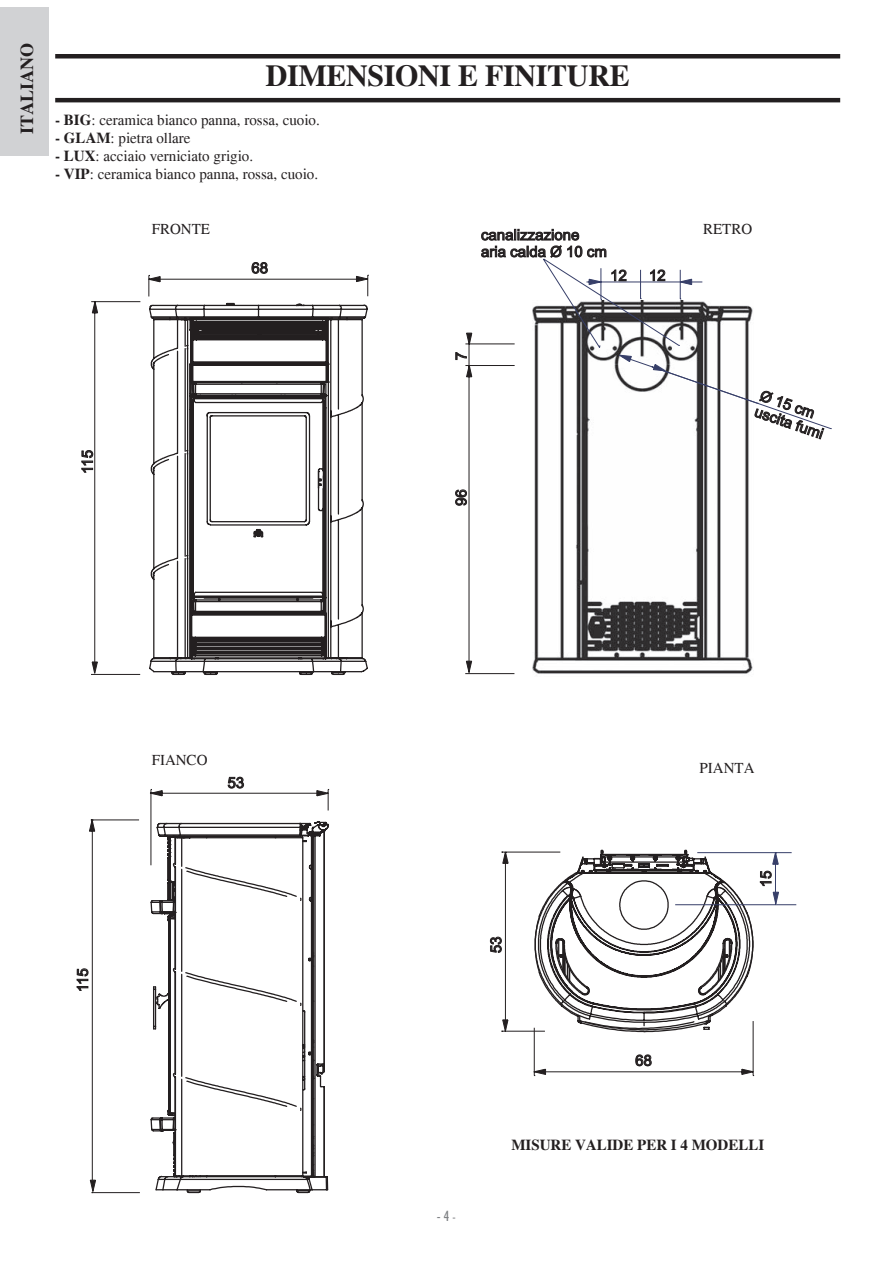
<style>
.page{position:relative;width:893px;height:1263px;background:#fff}
.page>*{position:absolute;margin:0;border:0;box-sizing:border-box;transform-origin:0 0}
.t1{font:700 30px "Times";letter-spacing:-.01em;color:#231f20}
.t2{font:700 18px "Times";color:#231f20}
.t3{font:15px "Times";color:#231f20}
.t4{font:15px/16.8px "Arial";color:#231f20}
.t5{font:700 15px "Times";color:#231f20}
.t6{font:500 condensed 14.25px "Futura BT";color:#808285}
.s1{font-weight:700}
.s2{font-size:12px}
</style>
<div class="page">
<div style="left:0;top:7px;width:48px;height:149px;background:#d1d2d4"></div>
<div style="left:55px;top:54px;width:785px;height:5px;background:#231f20"></div>
<hr style="left:55px;top:98px;width:785px;height:4px;background:#231f20">
<svg style="left:82px;top:301px;width:58px;height:374px"></svg>
<hr style="left:91px;top:674px;width:48px;height:1px;background:#231f20">
<svg style="left:148px;top:262px;width:220px;height:35px"></svg>
<svg style="left:149px;top:302px;width:219px;height:42px"></svg>
<svg style="left:149px;top:344px;width:219px;height:331px"></svg>
<svg style="left:455px;top:229px;width:376px;height:445px"></svg>
<svg style="left:150px;top:777px;width:179px;height:44px"></svg>
<svg style="left:77px;top:819px;width:62px;height:374px"></svg>
<hr style="left:92px;top:1192px;width:48px;height:1px;background:#231f20">
<svg style="left:150px;top:831px;width:178px;height:363px"></svg>
<svg style="left:172px;top:824px;width:143px;height:368px"></svg>
<svg style="left:490px;top:849px;width:264px;height:227px"></svg>
<hr style="left:697px;top:852px;width:94px;height:1px;background:#373f69">
<hr style="left:775px;top:853px;width:1px;height:52px;background:#373f69">
<hr style="left:675px;top:904px;width:120px;height:1px;background:#373f69">
<svg style="left:760px;top:871px;width:12px;height:15px"></svg>
<svg style="left:772px;top:852px;width:7px;height:13px"></svg>
<svg style="left:773px;top:892px;width:6px;height:12px"></svg>
<div style="left:703px;top:224px;width:72px;height:15px;background:#fff"></div>
<p class="t2" style="left:16px;top:134px;width:93px;rotate:-90deg">ITALIANO</p>
<h1 class="t1" style="left:266px;top:58px;width:366px">DIMENSIONI E FINITURE</h1>
<p class="t3" style="left:55px;top:111px;width:266px"><span class="s1">- BIG</span>: ceramica bianco panna, rossa, cuoio.</p>
<p class="t3" style="left:55px;top:129px;width:137px"><span class="s1">- GLAM</span>: pietra ollare</p>
<p class="t3" style="left:55px;top:147px;width:199px"><span class="s1">- LUX</span>: acciaio verniciato grigio.</p>
<p class="t3" style="left:55px;top:165px;width:264px"><span class="s1">- VIP</span>: ceramica bianco panna, rossa, cuoio.</p>
<p class="t3" style="left:152px;top:220px;width:60px">FRONTE</p>
<p class="t3" style="left:703px;top:220px;width:51px">RETRO</p>
<p class="t4" style="left:481px;top:226px;width:127px">canalizzazione aria calda Ø 10 cm</p>
<p class="t4" style="left:251px;top:260px;width:18px">68</p>
<p class="t4" style="left:610px;top:267px;width:18px">12</p>
<p class="t4" style="left:649px;top:267px;width:18px">12</p>
<p class="t4" style="left:79px;top:474px;width:25px;rotate:-90deg">115</p>
<p class="t4" style="left:453px;top:360px;width:10px;rotate:-90deg">7</p>
<p class="t4" style="left:453px;top:506px;width:18px;rotate:-90deg">96</p>
<p class="t4" style="left:763px;top:387px;width:73px;rotate:19deg">Ø 15 cm uscita fumi</p>
<p class="t3" style="left:152px;top:751px;width:57px">FIANCO</p>
<p class="t4" style="left:228px;top:774px;width:18px">53</p>
<p class="t4" style="left:74px;top:992px;width:25px;rotate:-90deg">115</p>
<p class="t4" style="left:488px;top:953px;width:18px;rotate:-90deg">53</p>
<p class="t3" style="left:699px;top:759px;width:56px">PIANTA</p>
<p class="t4" style="left:757px;top:887px;width:18px;rotate:-90deg">15</p>
<p class="t6" style="left:437px;top:1207px;width:20px">- 4 <span class="s2">-</span></p>
<p class="t4" style="left:635px;top:1052px;width:18px">68</p>
<p class="t5" style="left:511px;top:1135px;width:254px">MISURE VALIDE PER I 4 MODELLI</p>
</div>
